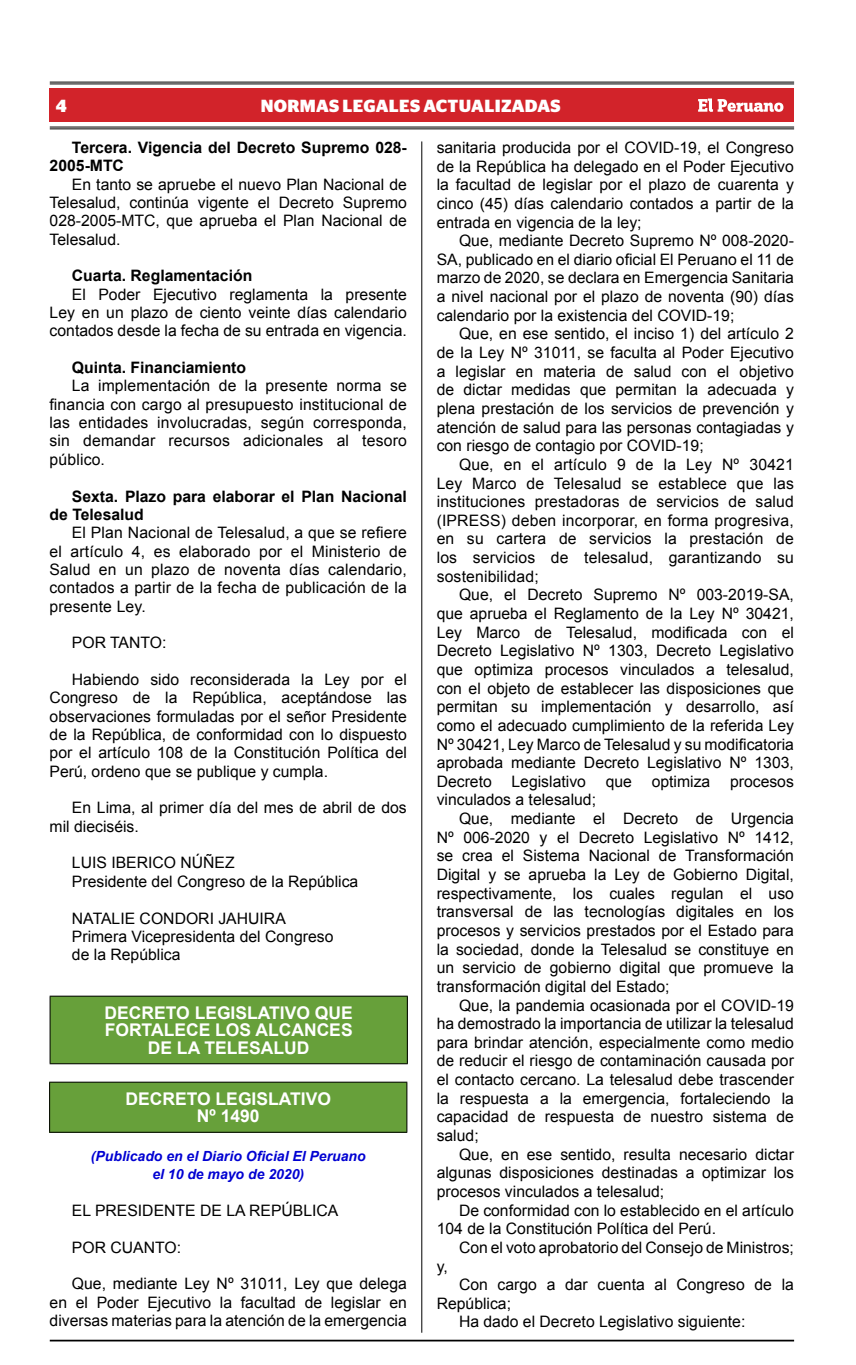
<style>
.page{position:relative;width:856px;height:1365px;background:#fff}
.page>*{position:absolute;margin:0;border:0;box-sizing:border-box;transform-origin:0 0}
.t1{font:700 17.5px/17.5px "Arial";color:#fff;text-align:center}
.t2{font:700 17.5px "Stag Sans";letter-spacing:.02em;color:#fff}
.t3{font:15.75px/18.6px "Arial";color:#000;text-align:justify}
.t4{font:700 15.75px/18.4px "Arial";color:#000}
.t5{font:italic 700 14px/18.4px "Arial";color:#0000d2;text-align:center}
</style>
<div class="page">
<hr style="left:50px;top:1339px;width:744px;height:2px;background:#000">
<div style="left:50px;top:88px;width:744px;height:34px;background:#d2232a"></div>
<hr style="left:50px;top:82px;width:744px;height:1px;background:#000">
<hr style="left:50px;top:84px;width:744px;height:1px;background:#000">
<hr style="left:50px;top:127px;width:744px;height:1px;background:#000">
<hr style="left:50px;top:128px;width:744px;height:1px;background:#000">
<svg style="left:698px;top:98px;width:85px;height:14px"></svg>
<hr style="left:421px;top:141px;width:1px;height:1191px;background:#000">
<div style="left:50px;top:996px;width:357px;height:67px;background:#67a03a"></div>
<hr style="left:50px;top:995px;width:358px;height:1px;background:#000">
<hr style="left:50px;top:996px;width:1px;height:67px;background:#000">
<hr style="left:407px;top:996px;width:1px;height:67px;background:#000">
<hr style="left:50px;top:1063px;width:358px;height:1px;background:#000">
<div style="left:50px;top:1082px;width:357px;height:50px;background:#67a03a"></div>
<hr style="left:49px;top:1081px;width:358px;height:1px;background:#000">
<hr style="left:49px;top:1082px;width:1px;height:49px;background:#000">
<hr style="left:406px;top:1082px;width:1px;height:49px;background:#000">
<hr style="left:49px;top:1131px;width:358px;height:1px;background:#000">
<p class="t2" style="left:56px;top:96px;width:13px">4</p>
<p class="t2" style="left:261px;top:96px;width:289px">NORMAS LEGALES ACTUALIZADAS</p>
<p class="t4" style="left:50px;top:139px;width:359px;text-indent:22px">Tercera. Vigencia del Decreto Supremo 028-<br>2005-MTC</p>
<p class="t3" style="left:50px;top:175px;width:359px;text-indent:22px">En tanto se apruebe el nuevo Plan Nacional de Telesalud, continúa vigente el Decreto Supremo 028-2005-MTC, que aprueba el Plan Nacional de Telesalud.</p>
<p class="t4" style="left:72px;top:267px;width:182px">Cuarta. Reglamentación</p>
<p class="t3" style="left:50px;top:285px;width:359px;text-indent:22px">El Poder Ejecutivo reglamenta la presente Ley en un plazo de ciento veinte días calendario contados desde la fecha de su entrada en vigencia.</p>
<p class="t4" style="left:72px;top:359px;width:176px">Quinta. Financiamiento</p>
<p class="t3" style="left:50px;top:377px;width:359px;text-indent:22px">La implementación de la presente norma se financia con cargo al presupuesto institucional de las entidades involucradas, según corresponda, sin demandar recursos adicionales al tesoro público.</p>
<p class="t4" style="left:50px;top:487px;width:359px;text-indent:22px">Sexta. Plazo para elaborar el Plan Nacional de Telesalud</p>
<p class="t3" style="left:50px;top:523px;width:359px;text-indent:22px">El Plan Nacional de Telesalud, a que se refiere el artículo 4, es elaborado por el Ministerio de Salud en un plazo de noventa días calendario, contados a partir de la fecha de publicación de la presente Ley.</p>
<p class="t3" style="left:72px;top:633px;width:96px">POR TANTO:</p>
<p class="t3" style="left:50px;top:670px;width:359px;text-indent:22px">Habiendo sido reconsiderada la Ley por el Congreso de la República, aceptándose las observaciones formuladas por el señor Presidente de la República, de conformidad con lo dispuesto por el artículo 108 de la Constitución Política del Perú, ordeno que se publique y cumpla.</p>
<p class="t3" style="left:50px;top:798px;width:359px;text-indent:22px">En Lima, al primer día del mes de abril de dos mil dieciséis.</p>
<p class="t3" style="left:72px;top:853px;width:288px">LUIS IBERICO NÚÑEZ<br>Presidente del Congreso de la República</p>
<p class="t3" style="left:72px;top:908px;width:263px;text-align:left">NATALIE CONDORI JAHUIRA<br>Primera Vicepresidenta del Congreso de la República</p>
<p class="t3" style="left:437px;top:138px;width:359px">sanitaria producida por el COVID-19, el Congreso de la República ha delegado en el Poder Ejecutivo la facultad de legislar por el plazo de cuarenta y cinco (45) días calendario contados a partir de la entrada en vigencia de la ley;</p>
<p class="t3" style="left:437px;top:231px;width:359px;text-indent:22px">Que, mediante Decreto Supremo Nº 008-2020- SA, publicado en el diario oficial El Peruano el 11 de marzo de 2020, se declara en Emergencia Sanitaria a nivel nacional por el plazo de noventa (90) días calendario por la existencia del COVID-19;</p>
<p class="t3" style="left:437px;top:325px;width:359px;text-indent:22px">Que, en ese sentido, el inciso 1) del artículo 2 de la Ley Nº 31011, se faculta al Poder Ejecutivo a legislar en materia de salud con el objetivo de dictar medidas que permitan la adecuada y plena prestación de los servicios de prevención y atención de salud para las personas contagiadas y con riesgo de contagio por COVID-19;</p>
<p class="t3" style="left:437px;top:455px;width:359px;text-indent:22px">Que, en el artículo 9 de la Ley Nº 30421<br>Ley Marco de Telesalud se establece que las instituciones prestadoras de servicios de salud (IPRESS) deben incorporar, en forma progresiva, en su cartera de servicios la prestación de los servicios de telesalud, garantizando su sostenibilidad;</p>
<p class="t3" style="left:437px;top:585px;width:359px;text-indent:22px">Que, el Decreto Supremo Nº 003-2019-SA, que aprueba el Reglamento de la Ley Nº 30421, Ley Marco de Telesalud, modificada con el Decreto Legislativo Nº 1303, Decreto Legislativo que optimiza procesos vinculados a telesalud, con el objeto de establecer las disposiciones que permitan su implementación y desarrollo, así como el adecuado cumplimiento de la referida Ley Nº 30421, Ley Marco de Telesalud y su modificatoria aprobada mediante Decreto Legislativo Nº 1303, Decreto</p>
<p class="t3" style="left:511px;top:772px;width:76px">Legislativo</p>
<p class="t3" style="left:605px;top:772px;width:28px">que</p>
<p class="t3" style="left:651px;top:772px;width:60px">optimiza</p>
<p class="t3" style="left:730px;top:772px;width:65px">procesos</p>
<p class="t3" style="left:437px;top:790px;width:161px">vinculados a telesalud;</p>
<p class="t3" style="left:459px;top:809px;width:336px">Que, mediante el Decreto de Urgencia</p>
<p class="t3" style="left:437px;top:828px;width:359px">Nº 006-2020 y el Decreto Legislativo Nº 1412,</p>
<p class="t3" style="left:437px;top:846px;width:359px">se crea el Sistema Nacional de Transformación</p>
<p class="t3" style="left:437px;top:865px;width:359px">Digital y se aprueba la Ley de Gobierno Digital,</p>
<p class="t3" style="left:437px;top:883px;width:359px">respectivamente, los cuales regulan el uso</p>
<p class="t3" style="left:437px;top:902px;width:359px">transversal de las tecnologías digitales en los</p>
<p class="t3" style="left:437px;top:921px;width:359px">procesos y servicios prestados por el Estado para</p>
<p class="t3" style="left:437px;top:939px;width:359px">la sociedad, donde la Telesalud se constituye en</p>
<p class="t3" style="left:437px;top:958px;width:359px">un servicio de gobierno digital que promueve la</p>
<p class="t3" style="left:437px;top:977px;width:234px">transformación digital del Estado;</p>
<p class="t3" style="left:459px;top:995px;width:336px">Que, la pandemia ocasionada por el COVID-19</p>
<p class="t3" style="left:437px;top:1014px;width:359px">ha demostrado la importancia de utilizar la telesalud</p>
<p class="t3" style="left:437px;top:1033px;width:359px">para brindar atención, especialmente como medio</p>
<p class="t3" style="left:437px;top:1051px;width:359px">de reducir el riesgo de contaminación causada por</p>
<p class="t3" style="left:437px;top:1070px;width:359px">el contacto cercano. La telesalud debe trascender</p>
<p class="t3" style="left:437px;top:1088px;width:359px">la respuesta a la emergencia, fortaleciendo la</p>
<p class="t3" style="left:437px;top:1107px;width:359px">capacidad de respuesta de nuestro sistema de</p>
<p class="t3" style="left:437px;top:1126px;width:44px">salud;</p>
<p class="t3" style="left:459px;top:1144px;width:336px">Que, en ese sentido, resulta necesario dictar</p>
<p class="t3" style="left:437px;top:1163px;width:359px">algunas disposiciones destinadas a optimizar los</p>
<p class="t3" style="left:437px;top:1182px;width:229px">procesos vinculados a telesalud;</p>
<p class="t3" style="left:459px;top:1200px;width:336px">De conformidad con lo establecido en el artículo</p>
<p class="t3" style="left:437px;top:1219px;width:281px">104 de la Constitución Política del Perú.</p>
<p class="t3" style="left:459px;top:1237px;width:336px">Con el voto aprobatorio del Consejo de Ministros;</p>
<p class="t3" style="left:437px;top:1256px;width:13px">y,</p>
<p class="t3" style="left:459px;top:1275px;width:336px">Con cargo a dar cuenta al Congreso de la</p>
<p class="t3" style="left:437px;top:1293px;width:76px">República;</p>
<p class="t3" style="left:459px;top:1312px;width:288px">Ha dado el Decreto Legislativo siguiente:</p>
<p class="t1" style="left:104px;top:1004px;width:250px">Decreto Legislativo que fortalece los alcances de la Telesalud</p>
<p class="t1" style="left:125px;top:1090px;width:13px">DECRE</p>
<p class="t1" style="left:197px;top:1090px;width:134px;text-align:left;text-indent:-10px">TO LEGISLATIVO<br>Nº 1490</p>
<p class="t5" style="left:91px;top:1147px;width:276px">(Publicado en el Diario Oficial El Peruano el 10 de mayo de 2020)</p>
<p class="t3" style="left:72px;top:1200px;width:268px">EL PRESIDENTE DE LA REPÚBLICA</p>
<p class="t3" style="left:72px;top:1237px;width:111px">POR CUANTO:</p>
<p class="t3" style="left:50px;top:1274px;width:359px;text-indent:22px">Que, mediante Ley Nº 31011, Ley que delega en el Poder Ejecutivo la facultad de legislar en diversas materias para la atención de la emergencia</p>
</div>
